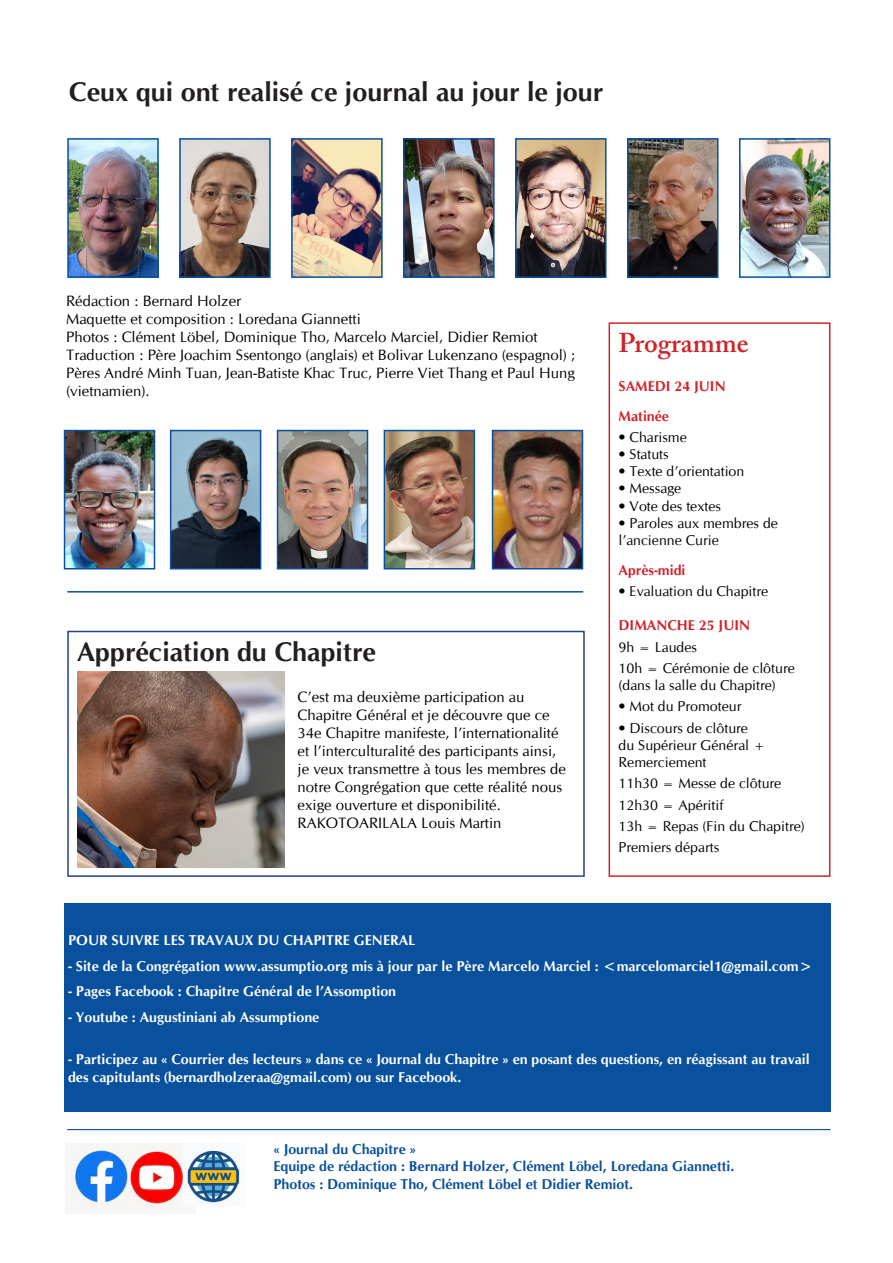
<style>
.page{position:relative;width:893px;height:1263px;background:#fff}
.page>*{position:absolute;margin:0;border:0;box-sizing:border-box;transform-origin:0 0}
._1_titolo_articolo{font:700 27px "CG Omega";color:#231f20}
._1_titolo_articolo-2{font:600 27px "Adobe Caslon Pro";color:#d1232a}
.Normale{font:15px/18px "CG Omega";color:#000}
.Normale-2{font:700 14.25px/17.1px "CG Omega";color:#fff}
.Normale-3{font:14.25px/17.1px "CG Omega";color:#000}
.Normale-4{font:700 14.25px "CG Omega";color:#09509d}
.Normale-5{font:700 14.25px "CG Omega";color:#d1232a}
</style>
<div class="page">
<div style="left:609px;top:322px;width:221px;height:555px;border:2px solid #d1232a"></div>
<div style="left:67px;top:631px;width:518px;height:246px;border:2px solid #253f8e"></div>
<img style="left:77px;top:672px;width:208px;height:195px">
<hr style="left:67px;top:591px;width:516px;height:1px;background:#09509d">
<img style="left:406px;top:141px;width:86px;height:134px">
<div style="left:403px;top:138px;width:92px;height:140px;border:2px solid #09509d"></div>
<img style="left:387px;top:433px;width:85px;height:133px">
<div style="left:384px;top:430px;width:91px;height:139px;border:2px solid #09509d"></div>
<img style="left:70px;top:141px;width:86px;height:134px">
<div style="left:67px;top:138px;width:92px;height:140px;border:2px solid #09509d"></div>
<img style="left:742px;top:141px;width:85px;height:134px">
<div style="left:739px;top:138px;width:91px;height:140px;border:2px solid #09509d"></div>
<img style="left:518px;top:141px;width:86px;height:134px">
<div style="left:515px;top:138px;width:92px;height:140px;border:2px solid #09509d"></div>
<img style="left:495px;top:433px;width:85px;height:133px">
<div style="left:492px;top:430px;width:91px;height:139px;border:2px solid #09509d"></div>
<img style="left:173px;top:433px;width:85px;height:133px">
<div style="left:170px;top:430px;width:91px;height:139px;border:2px solid #09509d"></div>
<img style="left:630px;top:141px;width:85px;height:134px">
<div style="left:627px;top:138px;width:91px;height:140px;border:2px solid #09509d"></div>
<img style="left:182px;top:141px;width:86px;height:134px">
<div style="left:179px;top:138px;width:92px;height:140px;border:2px solid #09509d"></div>
<img style="left:280px;top:433px;width:85px;height:133px">
<div style="left:277px;top:430px;width:91px;height:139px;border:2px solid #09509d"></div>
<img style="left:294px;top:141px;width:86px;height:134px">
<div style="left:291px;top:138px;width:92px;height:140px;border:2px solid #09509d"></div>
<img style="left:67px;top:433px;width:85px;height:133px">
<div style="left:64px;top:430px;width:91px;height:139px;border:2px solid #09509d"></div>
<hr style="left:67px;top:1129px;width:763px;height:1px;background:#09509d">
<img style="left:65px;top:1144px;width:63px;height:69px">
<img style="left:128px;top:1144px;width:67px;height:69px">
<img style="left:184px;top:1144px;width:56px;height:62px">
<div style="left:64px;top:904px;width:766px;height:208px;background:#09509d"></div>
<p class="_1_titolo_articolo" style="left:69px;top:76px;width:536px">Ceux qui ont realisé ce journal au jour le jour</p>
<p class="Normale" style="left:66px;top:292px;width:176px">Rédaction : Bernard Holzer</p>
<p class="Normale" style="left:66px;top:310px;width:296px">Maquette et composition : Loredana Giannetti</p>
<p class="Normale" style="left:66px;top:328px;width:473px">Photos : Clément Löbel, Dominique Tho, Marcelo Marciel, Didier Remiot</p>
<p class="Normale" style="left:66px;top:346px;width:511px;text-align:justify">Traduction : Père Joachim Ssentongo (anglais) et Bolivar Lukenzano (espagnol) ; Pères André Minh Tuan, Jean-Batiste Khac Truc, Pierre Viet Thang et Paul Hung (vietnamien).</p>
<p class="_1_titolo_articolo" style="left:77px;top:635px;width:300px">Appréciation du Chapitre</p>
<p class="Normale" style="left:298px;top:688px;width:270px">C’est ma deuxième participation au Chapitre Général et je découvre que ce 34e Chapitre manifeste, l’internationalité et l’interculturalité des participants ainsi, je veux transmettre à tous les membres de notre Congrégation que cette réalité nous exige ouverture et disponibilité.</p>
<p class="Normale" style="left:298px;top:814px;width:205px">RAKOTOARILALA Louis Martin</p>
<p class="_1_titolo_articolo-2" style="left:619px;top:327px;width:132px">Programme</p>
<p class="Normale-5" style="left:619px;top:377px;width:109px">SAMEDI 24 JUIN</p>
<p class="Normale-5" style="left:619px;top:407px;width:52px">Matinée</p>
<p class="Normale-3" style="left:619px;top:429px;width:70px">• Charisme</p>
<p class="Normale-3" style="left:619px;top:446px;width:52px">• Statuts</p>
<p class="Normale-3" style="left:619px;top:463px;width:127px">• Texte d’orientation</p>
<p class="Normale-3" style="left:619px;top:480px;width:64px">• Message</p>
<p class="Normale-3" style="left:619px;top:497px;width:104px">• Vote des textes</p>
<p class="Normale-3" style="left:619px;top:514px;width:161px">• Paroles aux membres de l’ancienne Curie</p>
<p class="Normale-5" style="left:619px;top:561px;width:68px">Après-midi</p>
<p class="Normale-3" style="left:619px;top:583px;width:151px">• Evaluation du Chapitre</p>
<p class="Normale-5" style="left:619px;top:617px;width:133px">DIMANCHE 25 JUIN</p>
<p class="Normale-3" style="left:619px;top:638px;width:80px">9h = Laudes</p>
<p class="Normale-3" style="left:619px;top:660px;width:178px">10h = Cérémonie de clôture (dans la salle du Chapitre)</p>
<p class="Normale-3" style="left:619px;top:698px;width:124px">• Mot du Promoteur</p>
<p class="Normale-3" style="left:619px;top:719px;width:149px">• Discours de clôture du Supérieur Général +<br>Remerciement</p>
<p class="Normale-3" style="left:619px;top:775px;width:164px">11h30 = Messe de clôture</p>
<p class="Normale-3" style="left:619px;top:796px;width:106px">12h30 = Apéritif</p>
<p class="Normale-3" style="left:619px;top:818px;width:188px">13h = Repas (Fin du Chapitre)</p>
<p class="Normale-3" style="left:619px;top:839px;width:102px">Premiers départs</p>
<p class="Normale-2" style="left:68px;top:931px;width:349px">POUR SUIVRE LES TRAVAUX DU CHAPITRE GENERAL</p>
<p class="Normale-2" style="left:68px;top:957px;width:746px">- Site de la Congrégation www.assumptio.org mis à jour par le Père Marcelo Marciel : &lt;marcelomarciel1@gmail.com&gt;</p>
<p class="Normale-2" style="left:68px;top:982px;width:330px">- Pages Facebook : Chapitre Général de l’Assomption</p>
<p class="Normale-2" style="left:68px;top:1008px;width:253px">- Youtube : Augustiniani ab Assumptione</p>
<p class="Normale-2" style="left:68px;top:1051px;width:743px">- Participez au « Courrier des lecteurs » dans ce « Journal du Chapitre » en posant des questions, en réagissant au travail des capitulants (bernardholzeraa@gmail.com) ou sur Facebook.</p>
<p class="Normale-4" style="left:273px;top:1141px;width:144px">« Journal du Chapitre »</p>
<p class="Normale-4" style="left:273px;top:1158px;width:462px">Equipe de rédaction : Bernard Holzer, Clément Löbel, Loredana Giannetti.</p>
<p class="Normale-4" style="left:273px;top:1175px;width:361px">Photos : Dominique Tho, Clément Löbel et Didier Remiot.</p>
</div>
